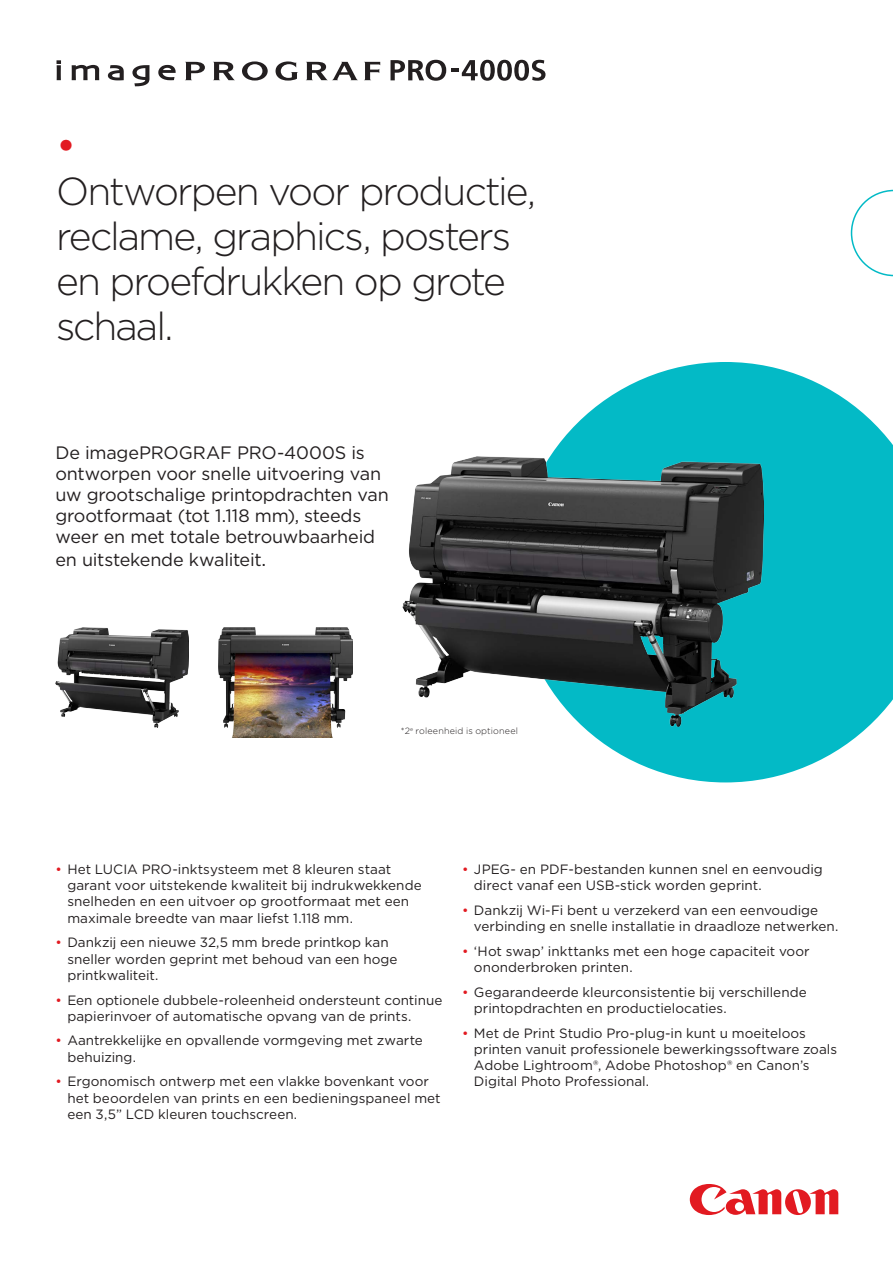
<style>
.page{position:relative;width:893px;height:1263px;background:#fff}
.page>*{position:absolute;margin:0;border:0;box-sizing:border-box;transform-origin:0 0}
.COVER_HEADER_SMALL{font:42px "Gotham";color:#e21a21}
.COVER_HEADER_LARGE{font:300 39px/45px "Gotham";letter-spacing:-.05em;color:#231f20}
.INTRO{font:18px/21px "Gotham";letter-spacing:-.01em;color:#231f20}
.t1{font:13.5px/16.2px "Gotham";color:#231f20}
.COVER_HEADER_SMALL-2{font:300 9px "Gotham";letter-spacing:.02em;color:#231f20}
.s1{font-size:19.5px}
.s2{color:#e21a21}
</style>
<div class="page">
<svg style="left:690px;top:1184px;width:148px;height:31px"></svg>
<svg style="left:550px;top:362px;width:343px;height:420px;fill:#03bac6"></svg>
<svg style="left:851px;top:190px;width:42px;height:86px"></svg>
<img style="left:218px;top:628px;width:134px;height:110px">
<img style="left:55px;top:628px;width:134px;height:100px">
<svg style="left:185px;top:62px;width:20px;height:18px"></svg>
<svg style="left:213px;top:62px;width:22px;height:18px"></svg>
<svg style="left:242px;top:61px;width:26px;height:20px"></svg>
<svg style="left:276px;top:61px;width:22px;height:20px"></svg>
<svg style="left:306px;top:62px;width:52px;height:18px"></svg>
<svg style="left:364px;top:62px;width:16px;height:18px"></svg>
<svg style="left:57px;top:60px;width:4px;height:20px"></svg>
<svg style="left:72px;top:65px;width:27px;height:15px"></svg>
<svg style="left:108px;top:65px;width:16px;height:15px"></svg>
<svg style="left:132px;top:65px;width:17px;height:21px"></svg>
<svg style="left:158px;top:65px;width:18px;height:15px"></svg>
<svg style="left:390px;top:60px;width:155px;height:21px"></svg>
<img style="left:402px;top:456px;width:361px;height:271px">
<p class="COVER_HEADER_SMALL" style="left:56px;top:118px;width:22px">•</p>
<p class="COVER_HEADER_LARGE" style="left:56px;top:168px;width:482px">Ontworpen voor productie, reclame, graphics, posters en proefdrukken op grote schaal.</p>
<p class="INTRO" style="left:55px;top:441px;width:335px">De imagePROGRAF PRO‑4000S is ontworpen voor snelle uitvoering van uw grootschalige printopdrachten van grootformaat (tot 1.118 mm), steeds weer en met totale betrouwbaarheid</p>
<p class="INTRO" style="left:55px;top:549px;width:212px">en uitstekende kwaliteit<span class="s1">.</span></p>
<p class="COVER_HEADER_SMALL-2" style="left:401px;top:725px;width:119px">*2<sup>e</sup> roleenheid is optioneel</p>
<p class="t1" style="left:67px;top:861px;width:356px;text-indent:-12px"><span class="s2">•</span> Het LUCIA PRO-inktsysteem met 8 kleuren staat garant voor uitstekende kwaliteit bij indrukwekkende snelheden en een uitvoer op grootformaat met een maximale breedte van maar liefst 1.118 mm.</p>
<p class="t1" style="left:67px;top:934px;width:332px;text-indent:-12px"><span class="s2">•</span> Dankzij een nieuwe 32,5 mm brede printkop kan sneller worden geprint met behoud van een hoge printkwaliteit.</p>
<p class="t1" style="left:67px;top:991px;width:377px;text-indent:-12px"><span class="s2">•</span> Een optionele dubbele-roleenheid ondersteunt continue papierinvoer of automatische opvang van de prints.</p>
<p class="t1" style="left:67px;top:1032px;width:357px;text-indent:-12px"><span class="s2">•</span> Aantrekkelijke en opvallende vormgeving met zwarte behuizing.</p>
<p class="t1" style="left:67px;top:1073px;width:375px;text-indent:-12px"><span class="s2">•</span> Ergonomisch ontwerp met een vlakke bovenkant voor het beoordelen van prints en een bedieningspaneel met een 3,5” LCD kleuren touchscreen.</p>
<p class="t1" style="left:474px;top:861px;width:350px;text-indent:-12px"><span class="s2">•</span> JPEG- en PDF-bestanden kunnen snel en eenvoudig direct vanaf een USB-stick worden geprint.</p>
<p class="t1" style="left:474px;top:902px;width:366px;text-indent:-12px"><span class="s2">•</span> Dankzij Wi-Fi bent u verzekerd van een eenvoudige verbinding en snelle installatie in draadloze netwerken.</p>
<p class="t1" style="left:474px;top:943px;width:337px;text-indent:-12px"><span class="s2">•</span> ‘Hot swap’ inkttanks met een hoge capaciteit voor ononderbroken printen.</p>
<p class="t1" style="left:474px;top:984px;width:334px;text-indent:-12px"><span class="s2">•</span> Gegarandeerde kleurconsistentie bij verschillende printopdrachten en productielocaties.</p>
<p class="t1" style="left:474px;top:1024px;width:365px;text-indent:-12px"><span class="s2">•</span> Met de Print Studio Pro-plug-in kunt u moeiteloos printen vanuit professionele bewerkingssoftware zoals Adobe Lightroom®, Adobe Photoshop® en Canon’s Digital Photo Professional.</p>
</div>
